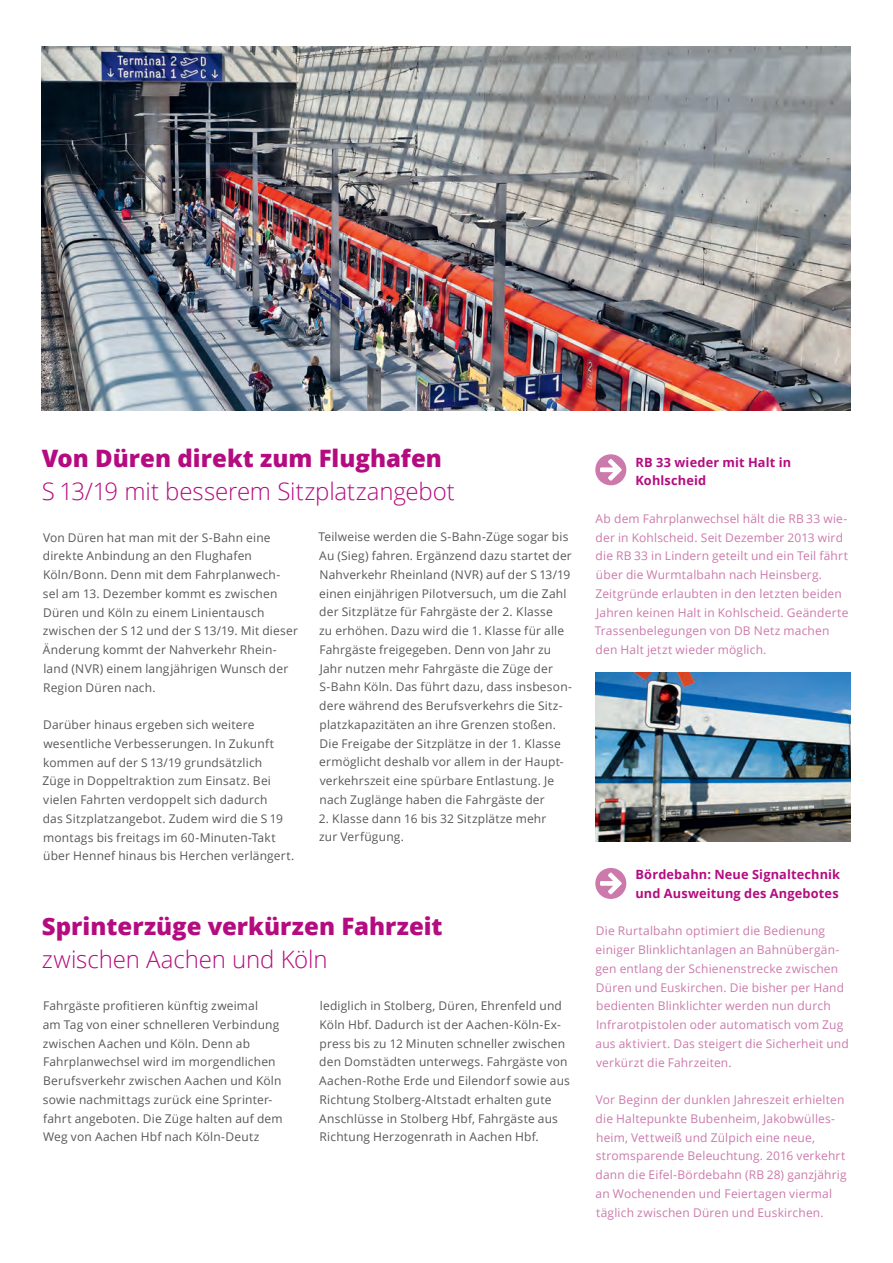
<style>
.page{position:relative;width:893px;height:1263px;background:#fff}
.page>*{position:absolute;margin:0;border:0;box-sizing:border-box;transform-origin:0 0}
.avv_Headlines_Extrab{font:800 24px "Open Sans";color:#b40c80}
.avv_Headlines_Extrab-2{font:300 24px "Open Sans";letter-spacing:-.005em;color:#b40c80}
.avv_Headlines_Bold_k{font:700 12.75px/18.8px "Open Sans";letter-spacing:.015em;color:#b40c80}
.avv_Fliess{font:12px/18.8px "Open Sans";letter-spacing:.015em;color:#57585a}
.avv_Fliess-2{font:12px/18.8px "Open Sans";letter-spacing:.015em;color:#cc7aac}
</style>
<div class="page">
<svg style="left:595px;top:868px;width:31px;height:31px"></svg>
<svg style="left:595px;top:454px;width:31px;height:31px"></svg>
<img style="left:42px;top:47px;width:808px;height:363px">
<img style="left:595px;top:673px;width:255px;height:169px">
<p class="avv_Headlines_Extrab" style="left:42px;top:440px;width:402px">Von Düren direkt zum Flughafen</p>
<p class="avv_Headlines_Extrab-2" style="left:42px;top:474px;width:414px">S 13/19 mit besserem Sitzplatzangebot</p>
<p class="avv_Fliess" style="left:43px;top:527px;width:257px">Von Düren hat man mit der S-Bahn eine direkte Anbindung an den Flughafen Köln/Bonn. Denn mit dem Fahrplanwech&shy;sel am 13. Dezember kommt es zwischen Düren und Köln zu einem Linientausch zwischen der S 12 und der S 13/19. Mit dieser Änderung kommt der Nahverkehr Rhein&shy;land (NVR) einem langjährigen Wunsch der Region Düren nach.</p>
<p class="avv_Fliess" style="left:43px;top:715px;width:253px">Darüber hinaus ergeben sich weitere wesentliche Verbesserungen. In Zukunft kommen auf der S 13/19 grundsätzlich<br>Züge in Doppeltraktion zum Einsatz. Bei vielen Fahrten verdoppelt sich dadurch<br>das Sitzplatzangebot. Zudem wird die S 19 montags bis freitags im 60-Minuten-Takt über Hennef hinaus bis Herchen verlängert.</p>
<p class="avv_Fliess" style="left:318px;top:527px;width:255px">Teilweise werden die S-Bahn-Züge sogar bis Au (Sieg) fahren. Ergänzend dazu startet der Nahverkehr Rheinland (NVR) auf der S 13/19 einen einjährigen Pilotversuch, um die Zahl der Sitzplätze für Fahrgäste der 2. Klasse<br>zu erhöhen. Dazu wird die 1. Klasse für alle Fahrgäste freigegeben. Denn von Jahr zu Jahr nutzen mehr Fahrgäste die Züge der S-Bahn Köln. Das führt dazu, dass insbeson&shy;dere während des Berufsverkehrs die Sitz&shy;platzkapazitäten an ihre Grenzen stoßen.<br>Die Freigabe der Sitzplätze in der 1. Klasse ermöglicht deshalb vor allem in der Haupt&shy;verkehrszeit eine spürbare Entlastung. Je nach Zuglänge haben die Fahrgäste der</p>
<p class="avv_Fliess" style="left:319px;top:809px;width:229px">2. Klasse dann 16 bis 32 Sitzplätze mehr zur Verfügung.</p>
<p class="avv_Headlines_Extrab" style="left:42px;top:908px;width:402px">Sprinterzüge verkürzen Fahrzeit</p>
<p class="avv_Headlines_Extrab-2" style="left:42px;top:943px;width:287px">zwischen Aachen und Köln</p>
<p class="avv_Fliess" style="left:43px;top:996px;width:241px">Fahrgäste profitieren künftig zweimal<br>am Tag von einer schnelleren Verbindung zwischen Aachen und Köln. Denn ab Fahrplanwechsel wird im morgendlichen Berufsverkehr zwischen Aachen und Köln sowie nachmittags zurück eine Sprinter&shy;fahrt angeboten. Die Züge halten auf dem Weg von Aachen Hbf nach Köln-Deutz</p>
<p class="avv_Fliess" style="left:319px;top:996px;width:252px">lediglich in Stolberg, Düren, Ehrenfeld und Köln Hbf. Dadurch ist der Aachen-Köln-Ex&shy;press bis zu 12 Minuten schneller zwischen den Domstädten unterwegs. Fahrgäste von Aachen-Rothe Erde und Eilendorf sowie aus Richtung Stolberg-Altstadt erhalten gute Anschlüsse in Stolberg Hbf, Fahrgäste aus Richtung Herzogenrath in Aachen Hbf.</p>
<p class="avv_Headlines_Bold_k" style="left:635px;top:452px;width:157px">RB 33 wieder mit Halt in<br>Kohlscheid</p>
<p class="avv_Fliess-2" style="left:595px;top:509px;width:255px">Ab dem Fahrplanwechsel hält die RB 33 wie&shy;der in Kohlscheid. Seit Dezember 2013 wird die RB 33 in Lindern geteilt und ein Teil fährt über die Wurmtalbahn nach Heinsberg.<br>Zeitgründe erlaubten in den letzten beiden Jahren keinen Halt in Kohlscheid. Geänderte Trassenbelegungen von DB Netz machen den Halt jetzt wieder möglich.</p>
<p class="avv_Headlines_Bold_k" style="left:635px;top:865px;width:206px">Bördebahn: Neue Signaltechnik und Ausweitung des Angebotes</p>
<p class="avv_Fliess-2" style="left:596px;top:921px;width:255px">Die Rurtalbahn optimiert die Bedienung einiger Blinklichtanlagen an Bahnübergän&shy;gen entlang der Schienenstrecke zwischen Düren und Euskirchen. Die bisher per Hand bedienten Blinklichter werden nun durch Infrarotpistolen oder automatisch vom Zug aus aktiviert. Das steigert die Sicherheit und verkürzt die Fahrzeiten.</p>
<p class="avv_Fliess-2" style="left:596px;top:1090px;width:253px">Vor Beginn der dunklen Jahreszeit erhielten die Haltepunkte Bubenheim, Jakobwülles&shy;heim, Vettweiß und Zülpich eine neue, stromsparende Beleuchtung. 2016 verkehrt dann die Eifel-Bördebahn (RB 28) ganzjährig an Wochenenden und Feiertagen viermal täglich zwischen Düren und Euskirchen.</p>
</div>
